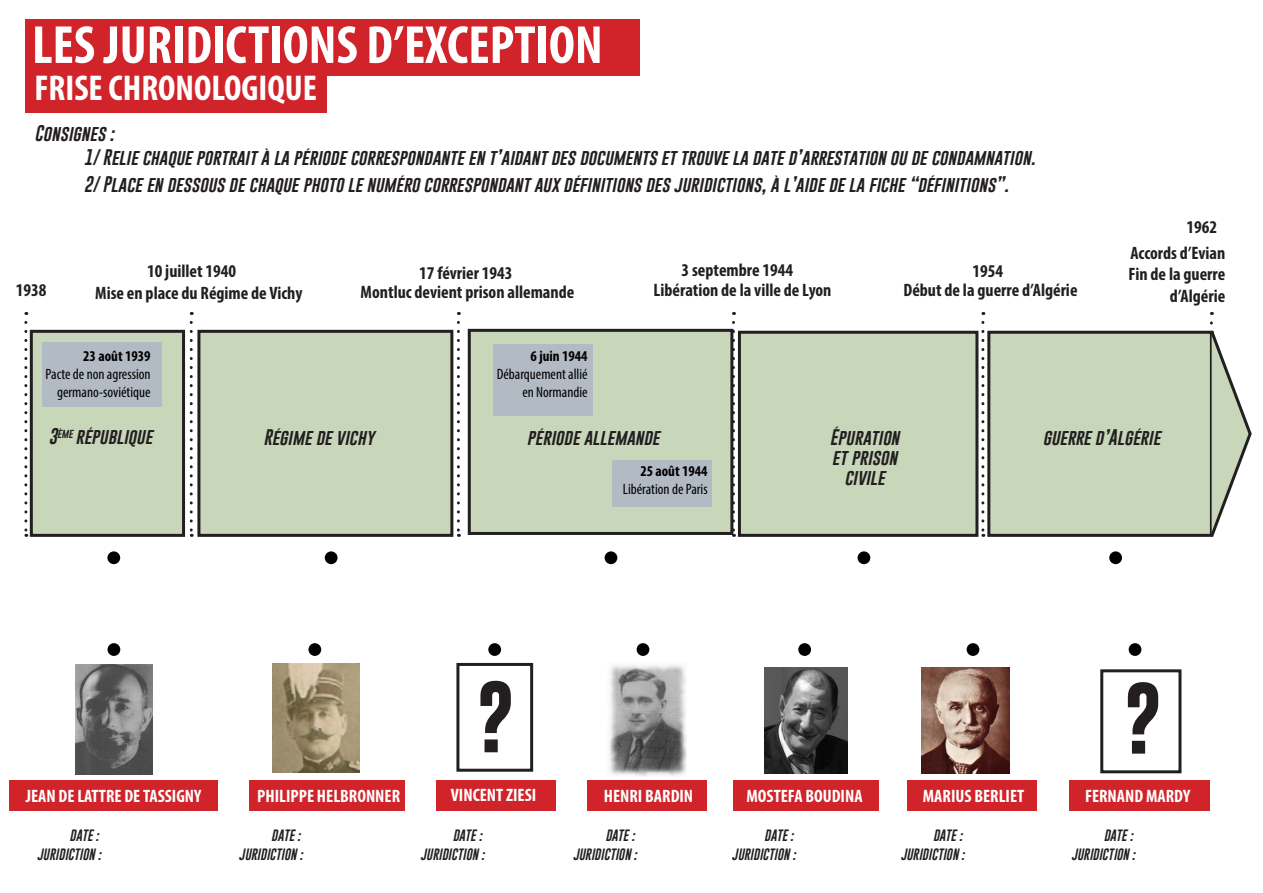
<style>
.page{position:relative;width:1263px;height:893px;background:#fff}
.page>*{position:absolute;margin:0;border:0;box-sizing:border-box;transform-origin:0 0}
.t1{font:700 72px "Gobold";color:#231f20}
.t2{font:700 condensed 54px "Myriad Pro";color:#fff}
.t3{font:700 condensed 36px "Myriad Pro";color:#fff}
.t4{font:700 condensed 18px "Myriad Pro";color:#231f20}
.t5{font:700 condensed 18px "Myriad Pro";color:#fff}
.t6{font:italic 16.5px/19.8px "Gobold";color:#231f20;text-align:center}
.t7{font:condensed 15px/18px "Myriad Pro";color:#000;text-align:right}
.t8{font:700 condensed 15px "Myriad Pro";color:#000}
.t9{font:italic 12px "Gobold";color:#231f20}
</style>
<div class="page">
<svg style="left:190px;top:322px;width:3px;height:215px"></svg>
<div style="left:588px;top:780px;width:119px;height:31px;background:#d1232a"></div>
<div style="left:249px;top:780px;width:155px;height:31px;background:#d1232a"></div>
<div style="left:10px;top:780px;width:208px;height:31px;background:#d1232a"></div>
<div style="left:1069px;top:780px;width:140px;height:31px;background:#d1232a"></div>
<div style="left:734px;top:780px;width:145px;height:31px;background:#d1232a"></div>
<div style="left:437px;top:780px;width:119px;height:31px;background:#d1232a"></div>
<div style="left:907px;top:780px;width:130px;height:31px;background:#d1232a"></div>
<div style="left:31px;top:331px;width:153px;height:204px;background:#c8d6ba"></div>
<div style="left:30px;top:330px;width:155px;height:207px;border:3px solid #231f20"></div>
<div style="left:199px;top:331px;width:253px;height:204px;background:#c8d6ba"></div>
<div style="left:197px;top:330px;width:256px;height:207px;border:3px solid #231f20"></div>
<div style="left:469px;top:330px;width:263px;height:203px;background:#c8d6ba"></div>
<div style="left:468px;top:329px;width:265px;height:206px;border:3px solid #231f20"></div>
<div style="left:739px;top:332px;width:238px;height:203px;background:#c8d6ba"></div>
<div style="left:738px;top:331px;width:240px;height:206px;border:3px solid #231f20"></div>
<div style="left:493px;top:344px;width:100px;height:72px;background:#b2bac3"></div>
<div style="left:989px;top:332px;width:222px;height:203px;background:#c8d6ba"></div>
<div style="left:987px;top:331px;width:226px;height:206px;border:3px solid #231f20"></div>
<svg style="left:24px;top:322px;width:3px;height:215px"></svg>
<svg style="left:457px;top:322px;width:3px;height:215px"></svg>
<svg style="left:732px;top:322px;width:3px;height:215px"></svg>
<div style="left:26px;top:19px;width:614px;height:57px;background:#d1232a"></div>
<div style="left:26px;top:70px;width:301px;height:43px;background:#d1232a"></div>
<svg style="left:981px;top:322px;width:3px;height:215px"></svg>
<svg style="left:1208px;top:323px;width:44px;height:214px"></svg>
<img style="left:273px;top:663px;width:87px;height:110px">
<img style="left:75px;top:665px;width:78px;height:109px">
<img style="left:922px;top:667px;width:87px;height:106px">
<img style="left:609px;top:665px;width:77px;height:111px">
<div style="left:1100px;top:669px;width:81px;height:104px;border:3px solid #231f20"></div>
<div style="left:456px;top:663px;width:77px;height:109px;border:3px solid #231f20"></div>
<div style="left:612px;top:460px;width:100px;height:46px;background:#b2bac3"></div>
<div style="left:42px;top:342px;width:119px;height:65px;background:#b2bac3"></div>
<img style="left:764px;top:668px;width:84px;height:105px">
<div style="left:107px;top:551px;width:13px;height:13px;background:#000;border-radius:50%"></div>
<div style="left:857px;top:551px;width:13px;height:13px;background:#000;border-radius:50%"></div>
<div style="left:308px;top:643px;width:13px;height:13px;background:#000;border-radius:50%"></div>
<div style="left:798px;top:643px;width:13px;height:13px;background:#000;border-radius:50%"></div>
<div style="left:1109px;top:551px;width:13px;height:13px;background:#000;border-radius:50%"></div>
<div style="left:1129px;top:643px;width:12px;height:13px;background:#000;border-radius:50%"></div>
<div style="left:966px;top:643px;width:13px;height:13px;background:#000;border-radius:50%"></div>
<div style="left:488px;top:643px;width:13px;height:13px;background:#000;border-radius:50%"></div>
<div style="left:637px;top:643px;width:12px;height:13px;background:#000;border-radius:50%"></div>
<div style="left:605px;top:551px;width:12px;height:13px;background:#000;border-radius:50%"></div>
<div style="left:108px;top:643px;width:12px;height:13px;background:#000;border-radius:50%"></div>
<div style="left:325px;top:551px;width:12px;height:13px;background:#000;border-radius:50%"></div>
<p class="t2" style="left:32px;top:11px;width:572px">LES JURIDICTIONS D’EXCEPTION</p>
<p class="t3" style="left:35px;top:66px;width:284px">FRISE CHRONOLOGIQUE</p>
<p class="t6" style="left:35px;top:123px;width:81px">Consignes :</p>
<p class="t6" style="left:84px;top:148px;width:953px">1/ Relie chaque portrait à la période correspondante en t’aidant des documents et trouve la date d’arrestation ou de condamnation.</p>
<p class="t6" style="left:84px;top:175px;width:926px">2/ Place en dessous de chaque photo le numéro correspondant aux définitions des juridictions, à l’aide de la fiche “définitions”.</p>
<p class="t4" style="left:16px;top:279px;width:32px">1938</p>
<p class="t4" style="left:147px;top:260px;width:91px">10 juillet 1940</p>
<p class="t4" style="left:419px;top:261px;width:95px">17 février 1943</p>
<p class="t4" style="left:682px;top:259px;width:113px">3 septembre 1944</p>
<p class="t4" style="left:972px;top:260px;width:32px">1954</p>
<p class="t4" style="left:95px;top:282px;width:209px">Mise en place du Régime de Vichy</p>
<p class="t4" style="left:361px;top:280px;width:215px">Montluc devient prison allemande</p>
<p class="t4" style="left:654px;top:279px;width:179px">Libération de la ville de Lyon</p>
<p class="t4" style="left:903px;top:279px;width:176px">Début de la guerre d’Algérie</p>
<p class="t8" style="left:83px;top:347px;width:69px">23 août 1939</p>
<p class="t7" style="left:46px;top:365px;width:107px">Pacte de non agression germano-soviétique</p>
<p class="t8" style="left:531px;top:347px;width:59px">6 juin 1944</p>
<p class="t7" style="left:497px;top:365px;width:92px">Débarquement allié</p>
<p class="t7" style="left:522px;top:383px;width:67px">en Normandie</p>
<p class="t4" style="left:1186px;top:216px;width:32px">1962</p>
<p class="t4" style="left:1130px;top:242px;width:96px">Accords d’Evian</p>
<p class="t4" style="left:1128px;top:263px;width:98px">Fin de la guerre</p>
<p class="t4" style="left:1170px;top:285px;width:57px">d’Algérie</p>
<p class="t6" style="left:49px;top:426px;width:105px">3<sup>ème</sup> république</p>
<p class="t6" style="left:263px;top:428px;width:112px">Régime de vichy</p>
<p class="t6" style="left:527px;top:428px;width:134px">période allemande</p>
<p class="t6" style="left:830px;top:427px;width:71px">Épuration</p>
<p class="t6" style="left:832px;top:447px;width:67px">et prison civile</p>
<p class="t8" style="left:640px;top:462px;width:69px">25 août 1944</p>
<p class="t7" style="left:623px;top:480px;width:86px">Libération de Paris</p>
<p class="t6" style="left:1043px;top:428px;width:119px">guerre d’Algérie</p>
<p class="t1" style="left:476px;top:670px;width:40px">?</p>
<p class="t1" style="left:1124px;top:671px;width:40px">?</p>
<p class="t5" style="left:26px;top:784px;width:177px">JEAN DE LATTRE DE TASSIGNY</p>
<p class="t5" style="left:257px;top:784px;width:144px">PHILIPPE HELBRONNER</p>
<p class="t5" style="left:451px;top:784px;width:87px">VINCENT ZIESI</p>
<p class="t5" style="left:604px;top:784px;width:91px">HENRI BARDIN</p>
<p class="t5" style="left:746px;top:784px;width:118px">MOSTEFA BOUDINA</p>
<p class="t5" style="left:923px;top:784px;width:103px">MARIUS BERLIET</p>
<p class="t5" style="left:1085px;top:784px;width:107px">FERNAND MARDY</p>
<p class="t9" style="left:70px;top:827px;width:31px">DATE :</p>
<p class="t9" style="left:37px;top:847px;width:65px">JURIDICTION :</p>
<p class="t9" style="left:271px;top:827px;width:31px">DATE :</p>
<p class="t9" style="left:239px;top:847px;width:65px">JURIDICTION :</p>
<p class="t9" style="left:453px;top:827px;width:31px">DATE :</p>
<p class="t9" style="left:420px;top:847px;width:65px">JURIDICTION :</p>
<p class="t9" style="left:605px;top:827px;width:31px">DATE :</p>
<p class="t9" style="left:573px;top:847px;width:65px">JURIDICTION :</p>
<p class="t9" style="left:764px;top:827px;width:31px">DATE :</p>
<p class="t9" style="left:732px;top:847px;width:65px">JURIDICTION :</p>
<p class="t9" style="left:933px;top:827px;width:31px">DATE :</p>
<p class="t9" style="left:901px;top:847px;width:65px">JURIDICTION :</p>
<p class="t9" style="left:1104px;top:827px;width:31px">DATE :</p>
<p class="t9" style="left:1071px;top:847px;width:65px">JURIDICTION :</p>
</div>
